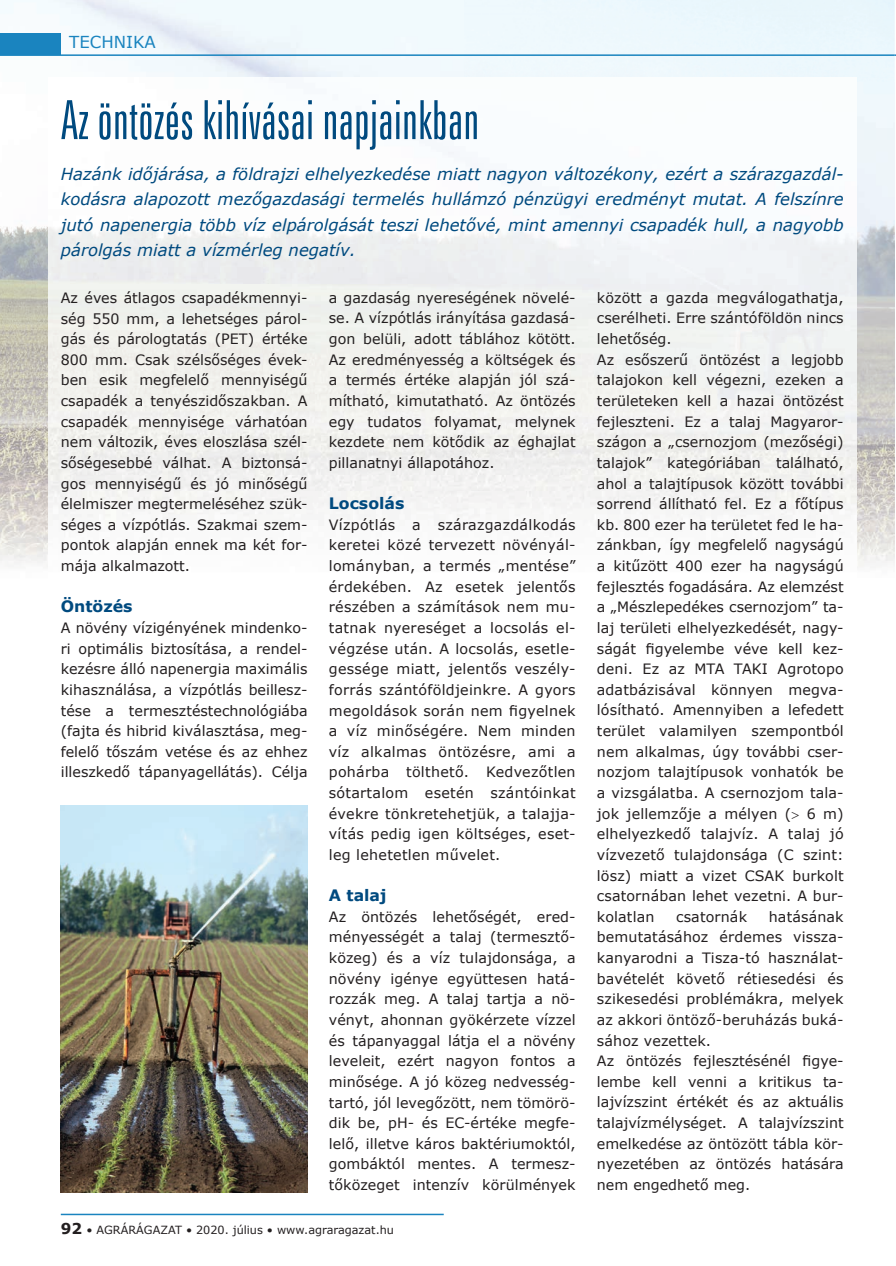
<style>
.page{position:relative;width:896px;height:1266px;background:#fff}
.page>*{position:absolute;margin:0;border:0;box-sizing:border-box;transform-origin:0 0}
.t1{font:54px "Zurich Lt X Cn PFL Normal";color:#004a7f}
.t2{font:italic 16.5px/25.5px "Verdana";color:#004a7f;text-align:justify}
.t3{font:16.5px "Verdana";color:#1a84bf}
.t4{font:700 15.75px "Verdana";color:#004a7f}
.t5{font:14.25px/20.5px "Verdana";color:#231f20;text-align:justify}
.t6{font:11.25px "Verdana";color:#231f20}
.s1{font-weight:700;font-size:15px}
</style>
<div class="page">
<img style="left:0;top:82px;width:48px;height:482px">
<img style="left:856px;top:82px;width:38px;height:485px">
<div style="left:0;top:33px;width:61px;height:21px;background:#1a84bf"></div>
<hr style="left:0;top:54px;width:894px;height:2px;background:#1a84bf">
<hr style="left:61px;top:1213px;width:382px;height:2px;background:#1a84bf">
<img style="left:61px;top:805px;width:246px;height:387px">
<p class="t3" style="left:69px;top:31px;width:88px">TECHNIKA</p>
<h1 class="t1" style="left:61px;top:91px;width:420px">Az öntözés kihívásai napjainkban</h1>
<p class="t2" style="left:61px;top:161px;width:784px">Hazánk időjárása, a földrajzi elhelyezkedése miatt nagyon változékony, ezért a szárazgazdál&shy;kodásra alapozott mezőgazdasági termelés hullámzó pénzügyi eredményt mutat. A felszínre jutó napenergia több víz elpárolgását teszi lehetővé, mint amennyi csapadék hull, a nagyobb párolgás miatt a vízmérleg negatív.</p>
<p class="t5" style="left:61px;top:287px;width:248px">Az éves átlagos csapadékmennyi&shy;ség 550 mm, a lehetséges párol&shy;gás és párologtatás (PET) értéke 800 mm. Csak szélsőséges évek&shy;ben esik megfelelő mennyiségű csapadék a tenyészidőszakban. A csapadék mennyisége várhatóan nem változik, éves eloszlása szél&shy;sőségesebbé válhat. A biztonsá&shy;gos mennyiségű és jó minőségű élelmiszer megtermeléséhez szük&shy;séges a vízpótlás. Szakmai szem&shy;pontok alapján ennek ma két for&shy;mája alkalmazott.</p>
<p class="t4" style="left:61px;top:595px;width:73px">Öntözés</p>
<p class="t5" style="left:61px;top:617px;width:248px">A növény vízigényének mindenko&shy;ri optimális biztosítása, a rendel&shy;kezésre álló napenergia maximális kihasználása, a vízpótlás beillesz&shy;tése a termesztéstechnológiába (fajta és hibrid kiválasztása, meg&shy;felelő tőszám vetése és az ehhez illeszkedő tápanyagellátás). Célja</p>
<p class="t5" style="left:329px;top:287px;width:248px">a gazdaság nyereségének növelé&shy;se. A vízpótlás irányítása gazdasá&shy;gon belüli, adott táblához kötött.<br>Az eredményesség a költségek és a termés értéke alapján jól szá&shy;mítható, kimutatható. Az öntözés egy tudatos folyamat, melynek kezdete nem kötődik az éghajlat pillanatnyi állapotához.</p>
<p class="t4" style="left:329px;top:492px;width:77px">Locsolás</p>
<p class="t5" style="left:329px;top:514px;width:248px">Vízpótlás a szárazgazdálkodás keretei közé tervezett növényál&shy;lományban, a termés „mentése” érdekében. Az esetek jelentős részében a számítások nem mu&shy;tatnak nyereséget a locsolás el&shy;végzése után. A locsolás, esetle&shy;gessége miatt, jelentős veszély&shy;forrás szántóföldjeinkre. A gyors megoldások során nem figyelnek a víz minőségére. Nem minden víz alkalmas öntözésre, ami a pohárba tölthető. Kedvezőtlen sótartalom esetén szántóinkat évekre tönkretehetjük, a talajja&shy;vítás pedig igen költséges, eset&shy;leg lehetetlen művelet.</p>
<p class="t4" style="left:329px;top:884px;width:59px">A talaj</p>
<p class="t5" style="left:329px;top:906px;width:248px">Az öntözés lehetőségét, ered&shy;ményességét a talaj (termesztő&shy;közeg) és a víz tulajdonsága, a növény igénye együttesen hatá&shy;rozzák meg. A talaj tartja a nö&shy;vényt, ahonnan gyökérzete vízzel és táp anyaggal látja el a növény leveleit, ezért nagyon fontos a minősége. A jó közeg nedvesség&shy;tartó, jól levegőzött, nem tömörö&shy;dik be, pH- és EC-értéke megfe&shy;lelő, illetve káros baktériumoktól, gombáktól mentes. A termesz&shy;tőközeget intenzív körülmények</p>
<p class="t6" style="left:61px;top:1221px;width:335px"><span class="s1">92</span> • AGRÁRÁGAZAT • 2020. július • www.agraragazat.hu</p>
<p class="t5" style="left:597px;top:287px;width:248px;text-align:left">között a gazda megválogathatja, cserélheti. Erre szántóföldön nincs lehetőség.<br>Az esőszerű öntözést a legjobb talajokon kell végezni, ezeken a területeken kell a hazai öntözést fejleszteni. Ez a talaj Magyaror&shy;szágon a „csernozjom (mezőségi) talajok” kategóriában található, ahol a talajtípusok között további sorrend állítható fel. Ez a főtípus kb. 800 ezer ha területet fed le ha&shy;zánkban, így megfelelő nagyságú a kitűzött 400 ezer ha nagyságú fejlesztés fogadására. Az elemzést a „Mészlepedékes csernozjom” ta&shy;laj területi elhelyezkedését, nagy&shy;ságát figyelembe véve kell kez&shy;deni. Ez az MTA TAKI Agrotopo adatbázisával könnyen megva&shy;lósítható. Amennyiben a lefedett terület valamilyen szempontból nem alkalmas, úgy további cser&shy;nozjom talajtípusok vonhatók be a vizsgálatba. A csernozjom tala&shy;jok jellemzője a mélyen ( 6 m) elhelyezkedő talajvíz. A talaj jó vízvezető tulajdonsága (C szint: lösz) miatt a vizet CSAK burkolt csatornában lehet vezetni. A bur&shy;kolatlan</p>
<p class="t5" style="left:597px;top:906px;width:248px;text-align:left;text-indent:172px">hatásának bemutatásához érdemes vissza&shy;kanyarodni a Tisza-tó használat&shy;bavételét követő rétiesedési és szikesedési problémákra, melyek az akkori öntöző-beruházás buká&shy;sához vezettek.<br>Az öntözés fejlesztésénél figye&shy;lembe kell venni a kritikus ta&shy;lajvízszint értékét és az aktuális talajvízmélységet. A talajvízszint emelkedése az öntözött tábla kör&shy;nyezetében az öntözés hatására nem engedhető meg.</p>
<p class="t5" style="left:676px;top:906px;width:72px">csatornák</p>
</div>
